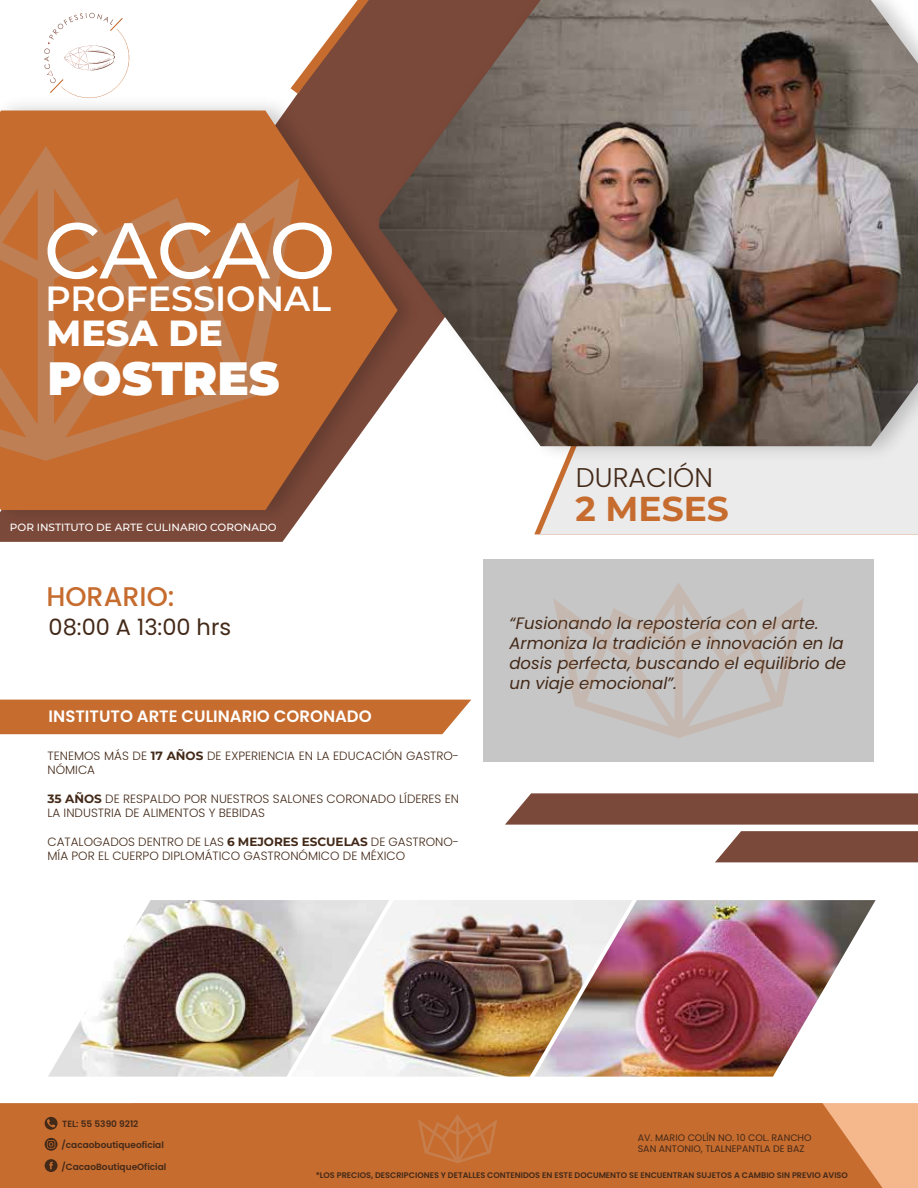
<style>
.page{position:relative;width:918px;height:1188px;background:#fff}
.page>*{position:absolute;margin:0;border:0;box-sizing:border-box;transform-origin:0 0}
.t1{font:500 79.05px "Montserrat";letter-spacing:-.015em;color:#fff}
.t2{font:900 46.65px "Montserrat";color:#fff}
.t3{font:800 36.3px "Montserrat";color:#fff}
.t4{font:600 34.95px "Montserrat";color:#fff}
.t5{font:700 34.5px "Montserrat";color:#c66c2f}
.t6{font:300 27px "Poppins";color:#432918}
.t7{font:500 27px "Poppins";color:#c66c2f}
.t8{font:22.5px "Poppins";color:#432918}
.t9{font:italic 16.5px/19.8px "Poppins";color:#432918}
.t10{font:600 16.5px "Poppins";color:#fff}
.t11{font:300 12px/14.4px "Poppins";color:#432918}
.t12{font:500 10.5px "Montserrat";color:#fff}
.t13{font:9.45px/11.4px "Poppins";color:#432918}
.t14{font:600 9px "Poppins";color:#432918}
.t15{font:600 8.1px "Poppins";color:#432918}
.s1{font-family:"Montserrat";font-weight:700}
</style>
<div class="page">
<div style="left:483px;top:559px;width:391px;height:202px;background:#c7c6c6"></div>
<svg style="left:0;top:12px;width:674px;height:530px"></svg>
<svg style="left:291px;top:0;width:72px;height:88px"></svg>
<img style="left:0;top:88px;width:431px;height:445px">
<svg style="left:0;top:111px;width:398px;height:399px;fill:#c66c2f"></svg>
<div style="left:883px;top:1103px;width:35px;height:85px;background:#f5b78c"></div>
<div style="left:0;top:1103px;width:883px;height:85px;background:#c66c2f"></div>
<svg style="left:45px;top:1117px;width:13px;height:13px"></svg>
<svg style="left:45px;top:1159px;width:13px;height:13px"></svg>
<svg style="left:45px;top:1138px;width:13px;height:13px"></svg>
<svg style="left:418px;top:1114px;width:79px;height:49px"></svg>
<div style="left:0;top:700px;width:471px;height:34px;background:#c66c2f"></div>
<div style="left:540px;top:469px;width:378px;height:65px;background:#ebebeb"></div>
<svg style="left:0;top:146px;width:300px;height:315px;fill:#c66c2f"></svg>
<svg style="left:505px;top:793px;width:413px;height:32px"></svg>
<svg style="left:715px;top:831px;width:203px;height:31px"></svg>
<img style="left:48px;top:900px;width:243px;height:177px">
<img style="left:291px;top:900px;width:243px;height:177px">
<img style="left:534px;top:900px;width:342px;height:177px">
<svg style="left:44px;top:13px;width:89px;height:85px"></svg>
<img style="left:363px;top:0;width:555px;height:469px">
<img style="left:379px;top:0;width:539px;height:446px">
<svg style="left:553px;top:583px;width:251px;height:155px"></svg>
<h1 class="t1" style="left:44px;top:198px;width:293px">CACAO</h1>
<h3 class="t4" style="left:45px;top:276px;width:287px">PROFESSIONAL</h3>
<h3 class="t3" style="left:47px;top:309px;width:178px">MESA DE</h3>
<h2 class="t2" style="left:47px;top:347px;width:234px">POSTRES</h2>
<p class="t12" style="left:10px;top:521px;width:268px">POR INSTITUTO DE ARTE CULINARIO CORONADO</p>
<h3 class="t7" style="left:46px;top:581px;width:130px">HORARIO:</h3>
<h3 class="t8" style="left:49px;top:614px;width:184px">08:00 A 13:00 hrs</h3>
<h3 class="t10" style="left:49px;top:707px;width:325px">INSTITUTO ARTE CULINARIO CORONADO</h3>
<p class="t11" style="left:48px;top:748px;width:413px">TENEMOS MÁS DE <span class="s1">17 AÑOS</span> DE EXPERIENCIA EN LA EDUCACIÓN GASTRO-<br>NÓMICA</p>
<p class="t11" style="left:48px;top:791px;width:413px"><span class="s1">35 AÑOS</span> DE RESPALDO POR NUESTROS SALONES CORONADO LÍDERES EN<br>LA INDUSTRIA DE ALIMENTOS Y BEBIDAS</p>
<p class="t11" style="left:48px;top:835px;width:413px">CATALOGADOS DENTRO DE LAS <span class="s1">6 MEJORES ESCUELAS</span> DE GASTRONO-<br>MÍA POR EL CUERPO DIPLOMÁTICO GASTRONÓMICO DE MÉXICO</p>
<h3 class="t6" style="left:576px;top:462px;width:139px">DURACIÓN</h3>
<h3 class="t5" style="left:575px;top:486px;width:155px">2 MESES</h3>
<h3 class="t9" style="left:509px;top:614px;width:338px">“Fusionando la repostería con el arte.<br>Armoniza la tradición e innovación en la dosis perfecta, buscando el equilibrio de un viaje emocional”.</h3>
<p class="t14" style="left:62px;top:1119px;width:78px">TEL: 55 5390 9212</p>
<p class="t14" style="left:62px;top:1140px;width:104px">/cacaoboutiqueoficial</p>
<p class="t14" style="left:62px;top:1161px;width:106px">/CacaoBoutiqueOficial</p>
<p class="t13" style="left:638px;top:1132px;width:175px">AV. MARIO COLÍN NO. 10 COL. RANCHO<br>SAN ANTONIO, TLALNEPANTLA DE BAZ</p>
<p class="t15" style="left:316px;top:1170px;width:534px">*LOS PRECIOS, DESCRIPCIONES Y DETALLES CONTENIDOS EN ESTE DOCUMENTO SE ENCUENTRAN SUJETOS A CAMBIO SIN PREVIO AVISO</p>
</div>
